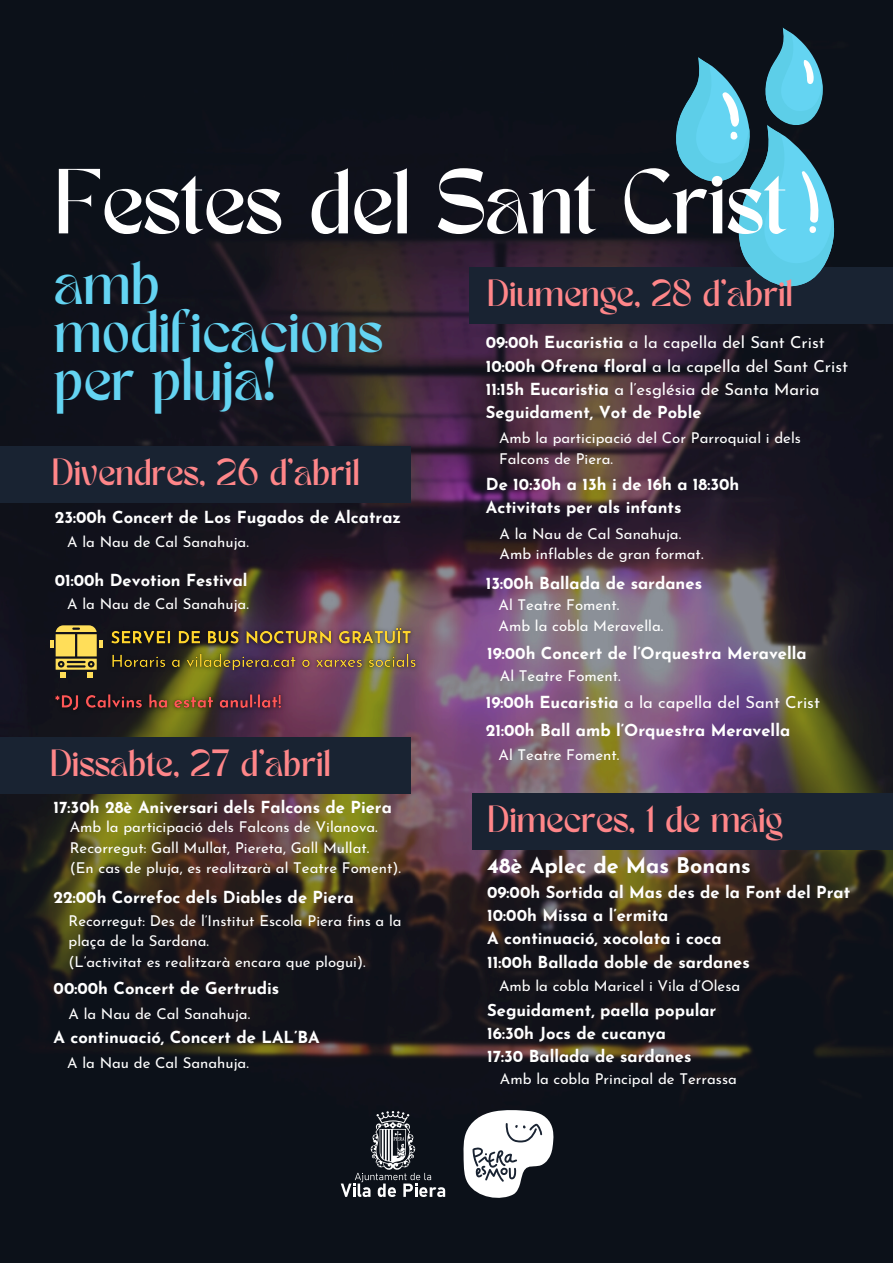
<style>
.page{position:relative;width:893px;height:1263px;background:#fff}
.page>*{position:absolute;margin:0;border:0;box-sizing:border-box;transform-origin:0 0}
.t1{font:64.5px "TANMERINGUE";color:#fff}
.t2{font:42.75px/47.8px "TANMERINGUE";color:#64d4f2}
.t3{font:26.55px "TANMERINGUE";color:#ff8689}
.t4{font:700 21.6px "Josefin Sans";color:#fff}
.t5{font:700 16.58px/23px "Josefin Sans";color:#fff}
.t6{font:16.58px "Josefin Sans";color:#fff}
.t7{font:14.92px/20.5px "Josefin Sans";color:#fff}
.s1{font-weight:400}
.s2{font-weight:700}
</style>
<div class="page">
<img style="left:0;top:0;width:893px;height:1263px">
<div style="left:469px;top:268px;width:424px;height:56px;background:#192332"></div>
<svg style="left:673px;top:27px;width:161px;height:260px;background:#3a7082"></svg>
<svg style="left:341px;top:1111px;width:104px;height:86px;background:#373c42"></svg>
<svg style="left:463px;top:1109px;width:90px;height:90px"></svg>
<div style="left:0;top:447px;width:411px;height:56px;background:#192332"></div>
<div style="left:0;top:737px;width:411px;height:56px;background:#192332"></div>
<svg style="left:50px;top:625px;width:52px;height:52px;background:#97843d"></svg>
<img style="left:103px;top:621px;width:320px;height:58px">
<img style="left:47px;top:686px;width:241px;height:33px">
<div style="left:472px;top:793px;width:421px;height:56px;background:#192332"></div>
<h1 class="t1" style="left:54px;top:168px;width:733px">Festes del Sant Crist</h1>
<p class="t2" style="left:54px;top:266px;width:330px">amb modificacions per pluja!</p>
<h2 class="t3" style="left:52px;top:458px;width:309px">Divendres, 26 d’abril</h2>
<h3 class="t5" style="left:55px;top:507px;width:348px">23:00h Concert de Los Fugados de Alcatraz</h3>
<h5 class="t7" style="left:67px;top:533px;width:183px">A la Nau de Cal Sanahuja.</h5>
<h6 class="t5" style="left:55px;top:570px;width:194px">01:00h Devotion Festival</h6>
<h3 class="t7" style="left:67px;top:595px;width:183px">A la Nau de Cal Sanahuja.</h3>
<h5 class="t3" style="left:50px;top:750px;width:282px">Dissabte, 27 d’abril</h5>
<p class="t5" style="left:54px;top:797px;width:340px">17:30h 28è Aniversari dels Falcons de Piera</p>
<h5 class="t7" style="left:70px;top:818px;width:309px">Amb la participació dels Falcons de Vilanova.</h5>
<p class="t7" style="left:70px;top:838px;width:301px">Recorregut: Gall Mullat, Piereta, Gall Mullat.</p>
<p class="t7" style="left:70px;top:859px;width:333px">(En cas de pluja, es realitzarà al Teatre Foment).</p>
<h3 class="t5" style="left:54px;top:887px;width:302px">22:00h Correfoc dels Diables de Piera</h3>
<h5 class="t7" style="left:68px;top:912px;width:334px">Recorregut: Des de l’Institut Escola Piera fins a la plaça de la Sardana.</h5>
<p class="t7" style="left:68px;top:953px;width:299px">(L’activitat es realitzarà encara que plogui).</p>
<p class="t5" style="left:54px;top:978px;width:227px">00:00h Concert de Gertrudis</p>
<p class="t7" style="left:68px;top:1004px;width:183px">A la Nau de Cal Sanahuja.</p>
<p class="t5" style="left:54px;top:1027px;width:268px">A continuació, Concert de LAL’BA</p>
<p class="t7" style="left:67px;top:1054px;width:183px">A la Nau de Cal Sanahuja.</p>
<p class="t3" style="left:487px;top:279px;width:307px">Diumenge, 28 d’abril</p>
<p class="t5" style="left:486px;top:333px;width:364px">09:00h Eucaristia <span class="s1">a la capella del Sant Crist </span>10:00h Ofrena floral <span class="s1">a la capella del Sant Crist </span>11:15h Eucaristia <span class="s1">a l’església de Santa Maria </span>Seguidament, Vot de Poble</p>
<h5 class="t7" style="left:499px;top:429px;width:303px">Amb la participació del Cor Parroquial i dels<br>Falcons de Piera.</h5>
<p class="t5" style="left:486px;top:475px;width:255px">De 10:30h a 13h i de 16h a 18:30h<br>Activitats per als infants</p>
<h6 class="t7" style="left:499px;top:525px;width:183px">A la Nau de Cal Sanahuja.</h6>
<h5 class="t7" style="left:499px;top:545px;width:205px">Amb inflables de gran format.</h5>
<h5 class="t5" style="left:486px;top:573px;width:218px">13:00h Ballada de sardanes</h5>
<p class="t7" style="left:498px;top:596px;width:122px">Al Teatre Foment.</p>
<h5 class="t7" style="left:498px;top:617px;width:166px">Amb la cobla Meravella.</h5>
<p class="t5" style="left:487px;top:643px;width:321px">19:00h Concert de l’Orquestra Meravella</p>
<h3 class="t7" style="left:500px;top:667px;width:122px">Al Teatre Foment.</h3>
<p class="t6" style="left:486px;top:696px;width:336px"><span class="s2">19:00h Eucaristia</span> a la capella del Sant Crist</p>
<p class="t5" style="left:486px;top:720px;width:306px">21:00h Ball amb l’Orquestra Meravella</p>
<h5 class="t7" style="left:498px;top:745px;width:122px">Al Teatre Foment.</h5>
<p class="t3" style="left:487px;top:805px;width:296px">Dimecres, 1 de maig</p>
<h6 class="t4" style="left:487px;top:857px;width:265px">48è Aplec de Mas Bonans</h6>
<p class="t5" style="left:487px;top:883px;width:365px">09:00h Sortida al Mas des de la Font del Prat<br>10:00h Missa a l’ermita<br>A continuació, xocolata i coca<br>11:00h Ballada doble de sardanes</p>
<h5 class="t7" style="left:499px;top:977px;width:243px">Amb la cobla Maricel i Vila d’Olesa</h5>
<h4 class="t5" style="left:487px;top:1000px;width:231px">Seguidament, paella popular<br>16:30h Jocs de cucanya<br>17:30 Ballada de sardanes</h4>
<h5 class="t7" style="left:500px;top:1070px;width:238px">Amb la cobla Principal de Terrassa</h5>
</div>
